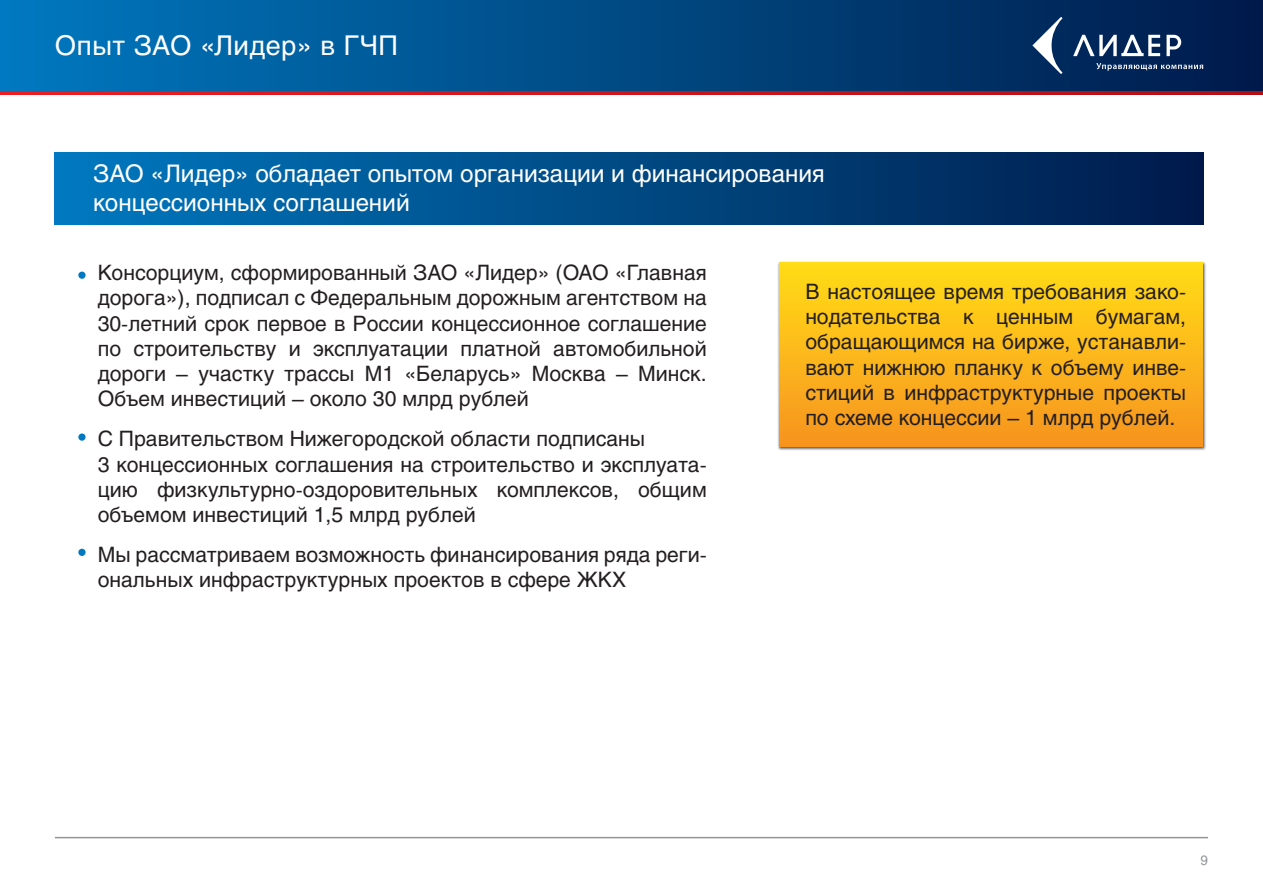
<style>
.page{position:relative;width:1263px;height:893px;background:#fff}
.page>*{position:absolute;margin:0;border:0;box-sizing:border-box;transform-origin:0 0}
.t1{font:27px "Helios C";letter-spacing:.02em;color:#fff}
.t2{font:24px/28.8px "Helios C";color:#fff}
.t3{font:21px/25.2px "Helios C";color:#231f20;text-align:justify}
.t4{font:13.5px "Helios C";color:#939598}
</style>
<div class="page">
<img style="left:777px;top:261px;width:429px;height:190px">
<div style="left:779px;top:263px;width:423px;height:183px;background:linear-gradient(to bottom,#ffdd16,#f79320)"></div>
<div style="left:55px;top:153px;width:1148px;height:72px;background:linear-gradient(to right,#0078be,#001a4a)"></div>
<div style="left:0;top:0;width:1263px;height:91px;background:linear-gradient(to right,#0078be,#001a4a)"></div>
<svg style="left:0;top:91px;width:1263px;height:4px;background:#ce141c"></svg>
<div style="left:78px;top:272px;width:8px;height:7px;background:#0079c2;border-radius:50%"></div>
<div style="left:78px;top:433px;width:8px;height:8px;background:#0079c2;border-radius:50%"></div>
<div style="left:78px;top:549px;width:8px;height:7px;background:#0079c2;border-radius:50%"></div>
<hr style="left:55px;top:837px;width:1153px;height:1px;background:#939598">
<svg style="left:1032px;top:17px;width:171px;height:57px;background:#284772"></svg>
<p class="t1" style="left:55px;top:29px;width:344px">Опыт ЗАО «Лидер» в ГЧП</p>
<p class="t2" style="left:93px;top:159px;width:733px">ЗАО «Лидер» обладает опытом организации и финансирования концессионных соглашений</p>
<p class="t3" style="left:98px;top:260px;width:611px">Консорциум, сформированный ЗАО «Лидер» (ОАО «Главная дорога»), подписал с Федеральным дорожным агентством на 30-летний срок первое в России концессионное соглашение по строительству и эксплуатации платной автомобильной дороги – участку трассы М1 «Беларусь» Москва – Минск.<br>Объем инвестиций – около 30 млрд рублей</p>
<p class="t3" style="left:98px;top:426px;width:611px;text-align:left">С Правительством Нижегородской области подписаны<br>3 концессионных соглашения на строительство и эксплуата&shy;цию физкультурно-оздоровительных комплексов, общим объемом инвестиций 1,5 млрд рублей</p>
<p class="t3" style="left:98px;top:542px;width:611px">Мы рассматриваем возможность финансирования ряда реги&shy;ональных инфраструктурных проектов в сфере ЖКХ</p>
<p class="t3" style="left:805px;top:279px;width:382px">В настоящее время требования зако&shy;нодательства к ценным бумагам, обращающимся на бирже, устанавли&shy;вают нижнюю планку к объему инве&shy;стиций в инфраструктурные проекты по схеме концессии – 1 млрд рублей.</p>
<p class="t4" style="left:1200px;top:852px;width:9px">9</p>
</div>
